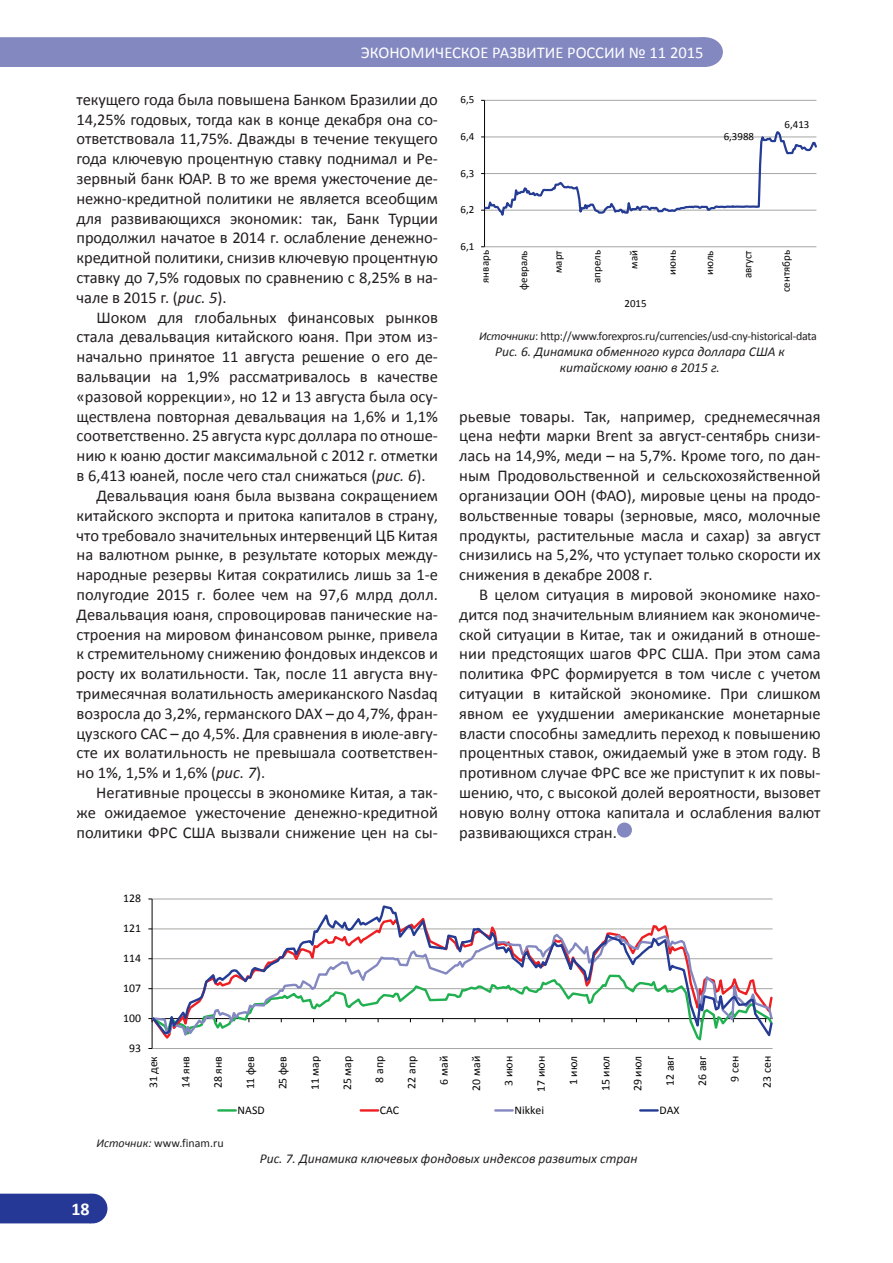
<style>
.page{position:relative;width:893px;height:1263px;background:#fff}
.page>*{position:absolute;margin:0;border:0;box-sizing:border-box;transform-origin:0 0}
.t1{font:700 18px "Calibri";color:#fff}
.t2{font:16.5px/19.8px "Calibri";color:#231f20;text-align:justify}
.t3{font:16.5px "Calibri";color:#fff}
.t4{font:italic 13.5px/16.2px "Calibri";color:#231f20;text-align:center}
.t5{font:12px "Calibri";letter-spacing:-.02em;color:#231f20}
.t6{font:12px "Calibri";color:#231f20}
.t7{font:11.7px "Calibri";color:#040503}
.t8{font:10.95px "Calibri";color:#040503}
.s1{font-style:italic}
</style>
<div class="page">
<div style="left:687px;top:38px;width:35px;height:28px;background:#8388c1;border-radius:50%"></div>
<div style="left:687px;top:37px;width:36px;height:30px;border:2px solid #8388c1;border-radius:50%"></div>
<div style="left:0;top:37px;width:705px;height:30px;background:#8388c1"></div>
<div style="left:78px;top:1194px;width:29px;height:29px;background:#263895;border-radius:50%"></div>
<div style="left:78px;top:1194px;width:29px;height:29px;border:2px solid #263895;border-radius:50%"></div>
<div style="left:0;top:1194px;width:91px;height:29px;background:#263895"></div>
<div style="left:617px;top:822px;width:15px;height:15px;background:#8388c1;border-radius:50%"></div>
<hr style="left:484px;top:246px;width:332px;height:1px;background:#a6a6a5">
<hr style="left:484px;top:100px;width:332px;height:1px;background:#a6a6a5">
<hr style="left:484px;top:100px;width:1px;height:147px;background:#040503">
<svg style="left:481px;top:131px;width:336px;height:85px"></svg>
<hr style="left:152px;top:899px;width:621px;height:1px;background:#a6a6a5">
<hr style="left:152px;top:899px;width:1px;height:149px;background:#040503">
<svg style="left:148px;top:973px;width:625px;height:76px"></svg>
<svg style="left:152px;top:904px;width:621px;height:137px"></svg>
<svg style="left:218px;top:1109px;width:18px;height:2px"></svg>
<svg style="left:361px;top:1109px;width:17px;height:2px"></svg>
<svg style="left:495px;top:1109px;width:18px;height:2px"></svg>
<svg style="left:640px;top:1109px;width:18px;height:2px"></svg>
<p class="t3" style="left:361px;top:42px;width:344px">ЭКОНОМИЧЕСКОЕ РАЗВИТИЕ РОССИИ № 11 2015</p>
<p class="t2" style="left:77px;top:90px;width:363px">текущего года была повышена Банком Бразилии до 14,25% годовых, тогда как в конце декабря она со&shy;ответствовала 11,75%. Дважды в течение текущего года ключевую процентную ставку поднимал и Ре&shy;зервный банк ЮАР. В то же время ужесточение де&shy;нежно-кредитной политики не является всеобщим для развивающихся экономик: так, Банк Турции продолжил начатое в 2014 г. ослабление денежно&shy;кредитной политики, снизив ключевую процентную ставку до 7,5% годовых по сравнению с 8,25% в на&shy;чале в 2015 г. (<span class="s1">рис. 5</span>).</p>
<p class="t2" style="left:96px;top:307px;width:343px">Шоком для глобальных финансовых рынков</p>
<p class="t2" style="left:77px;top:327px;width:363px">стала девальвация китайского юаня. При этом из-</p>
<p class="t2" style="left:77px;top:347px;width:363px">начально принятое 11 августа решение о его де-</p>
<p class="t2" style="left:77px;top:367px;width:363px">вальвации на 1,9% рассматривалось в качестве</p>
<p class="t2" style="left:77px;top:387px;width:363px">«разовой коррекции», но 12 и 13 августа была осу-</p>
<p class="t2" style="left:77px;top:406px;width:363px">ществлена повторная девальвация на 1,6% и 1,1%</p>
<p class="t2" style="left:77px;top:426px;width:363px">соответственно. 25 августа курс доллара по отноше-</p>
<p class="t2" style="left:77px;top:446px;width:363px">нию к юаню достиг максимальной с 2012 г. отметки</p>
<p class="t2" style="left:77px;top:466px;width:351px">в 6,413 юаней, после чего стал снижаться (<span class="s1">рис. 6</span>).</p>
<p class="t2" style="left:96px;top:486px;width:343px">Девальвация юаня была вызвана сокращением</p>
<p class="t2" style="left:77px;top:505px;width:363px">китайского экспорта и притока капиталов в страну,</p>
<p class="t2" style="left:77px;top:525px;width:363px">что требовало значительных интервенций ЦБ Китая</p>
<p class="t2" style="left:77px;top:545px;width:363px">на валютном рынке, в результате которых между-</p>
<p class="t2" style="left:77px;top:565px;width:363px">народные резервы Китая сократились лишь за 1-е</p>
<p class="t2" style="left:77px;top:585px;width:363px">полугодие 2015 г. более чем на 97,6 млрд долл.</p>
<p class="t2" style="left:77px;top:604px;width:363px">Девальвация юаня, спровоцировав панические на-</p>
<p class="t2" style="left:77px;top:624px;width:363px">строения на мировом финансовом рынке, привела</p>
<p class="t2" style="left:77px;top:644px;width:363px">к стремительному снижению фондовых индексов и</p>
<p class="t2" style="left:77px;top:664px;width:363px">росту их волатильности. Так, после 11 августа вну-</p>
<p class="t2" style="left:77px;top:684px;width:363px">тримесячная волатильность американского Nasdaq</p>
<p class="t2" style="left:77px;top:703px;width:363px">возросла до 3,2%, германского DAX – до 4,7%, фран-</p>
<p class="t2" style="left:77px;top:723px;width:363px">цузского CAC – до 4,5%. Для сравнения в июле-авгу-</p>
<p class="t2" style="left:77px;top:743px;width:363px">сте их волатильность не превышала соответствен-</p>
<p class="t2" style="left:77px;top:763px;width:190px">но 1%, 1,5% и 1,6% (<span class="s1">рис. 7</span>).</p>
<p class="t2" style="left:96px;top:783px;width:343px">Негативные процессы в экономике Китая, а так-</p>
<p class="t2" style="left:77px;top:802px;width:363px">же ожидаемое ужесточение денежно-кредитной</p>
<p class="t2" style="left:77px;top:822px;width:363px">политики ФРС США вызвали снижение цен на сы-</p>
<p class="t7" style="left:123px;top:891px;width:19px">128</p>
<p class="t7" style="left:123px;top:921px;width:19px">121</p>
<p class="t7" style="left:123px;top:951px;width:19px">114</p>
<p class="t7" style="left:123px;top:981px;width:19px">107</p>
<p class="t7" style="left:123px;top:1011px;width:19px">100</p>
<p class="t7" style="left:129px;top:1040px;width:13px">93</p>
<p class="t8" style="left:460px;top:93px;width:15px">6,5</p>
<p class="t8" style="left:460px;top:129px;width:15px">6,4</p>
<p class="t8" style="left:460px;top:166px;width:15px">6,3</p>
<p class="t8" style="left:460px;top:203px;width:15px">6,2</p>
<p class="t8" style="left:724px;top:129px;width:32px">6,3988</p>
<p class="t8" style="left:784px;top:117px;width:26px">6,413</p>
<p class="t8" style="left:460px;top:239px;width:15px">6,1</p>
<p class="t8" style="left:478px;top:283px;width:34px;rotate:-90deg">январь</p>
<p class="t8" style="left:517px;top:290px;width:41px;rotate:-90deg">февраль</p>
<p class="t8" style="left:551px;top:273px;width:24px;rotate:-90deg">март</p>
<p class="t8" style="left:590px;top:283px;width:34px;rotate:-90deg">апрель</p>
<p class="t8" style="left:627px;top:269px;width:20px;rotate:-90deg">май</p>
<p class="t8" style="left:665px;top:275px;width:26px;rotate:-90deg">июнь</p>
<p class="t8" style="left:702px;top:275px;width:26px;rotate:-90deg">июль</p>
<p class="t8" style="left:741px;top:278px;width:30px;rotate:-90deg">август</p>
<p class="t8" style="left:779px;top:292px;width:44px;rotate:-90deg">сентябрь</p>
<p class="t8" style="left:624px;top:296px;width:24px">2015</p>
<p class="t5" style="left:479px;top:328px;width:339px"><span class="s1">Источники</span>: http://www.forexpros.ru/currencies/usd-cny-historical-data</p>
<p class="t4" style="left:495px;top:343px;width:291px">Рис. 6. Динамика обменного курса доллара США к китайскому юаню в 2015 г.</p>
<p class="t2" style="left:459px;top:406px;width:363px">рьевые товары. Так, например, среднемесячная цена нефти марки Brent за август-сентябрь снизи&shy;лась на 14,9%, меди – на 5,7%. Кроме того, по дан&shy;ным Продовольственной и сельскохозяйственной организации ООН (ФАО), мировые цены на продо&shy;вольственные товары (зерновые, мясо, молочные продукты, растительные масла и сахар) за август снизились на 5,2%, что уступает только скорости их снижения в декабре 2008 г.</p>
<p class="t2" style="left:459px;top:585px;width:363px;text-indent:20px">В целом ситуация в мировой экономике нахо&shy;дится под значительным влиянием как экономиче&shy;ской ситуации в Китае, так и ожиданий в отноше&shy;нии предстоящих шагов ФРС США. При этом сама политика ФРС формируется в том числе с учетом ситуации в китайской экономике. При слишком явном ее ухудшении американские монетарные власти способны замедлить переход к повышению процентных ставок, ожидаемый уже в этом году. В противном случае ФРС все же приступит к их повы&shy;шению, что, с высокой долей вероятности, вызовет новую волну оттока капитала и ослабления валют развивающихся стран.</p>
<p class="t7" style="left:146px;top:1088px;width:34px;rotate:-90deg">31 дек</p>
<p class="t7" style="left:178px;top:1088px;width:34px;rotate:-90deg">14 янв</p>
<p class="t7" style="left:211px;top:1088px;width:34px;rotate:-90deg">28 янв</p>
<p class="t7" style="left:243px;top:1089px;width:35px;rotate:-90deg">11 фев</p>
<p class="t7" style="left:275px;top:1089px;width:35px;rotate:-90deg">25 фев</p>
<p class="t7" style="left:307px;top:1090px;width:36px;rotate:-90deg">11 мар</p>
<p class="t7" style="left:340px;top:1090px;width:36px;rotate:-90deg">25 мар</p>
<p class="t7" style="left:372px;top:1082px;width:28px;rotate:-90deg">8 апр</p>
<p class="t7" style="left:404px;top:1088px;width:34px;rotate:-90deg">22 апр</p>
<p class="t7" style="left:437px;top:1084px;width:30px;rotate:-90deg">6 май</p>
<p class="t7" style="left:469px;top:1090px;width:36px;rotate:-90deg">20 май</p>
<p class="t7" style="left:501px;top:1086px;width:31px;rotate:-90deg">3 июн</p>
<p class="t7" style="left:533px;top:1092px;width:37px;rotate:-90deg">17 июн</p>
<p class="t7" style="left:566px;top:1085px;width:31px;rotate:-90deg">1 июл</p>
<p class="t7" style="left:598px;top:1091px;width:37px;rotate:-90deg">15 июл</p>
<p class="t7" style="left:630px;top:1091px;width:37px;rotate:-90deg">29 июл</p>
<p class="t7" style="left:663px;top:1086px;width:31px;rotate:-90deg">12 авг</p>
<p class="t7" style="left:695px;top:1086px;width:31px;rotate:-90deg">26 авг</p>
<p class="t7" style="left:727px;top:1082px;width:27px;rotate:-90deg">9 сен</p>
<p class="t7" style="left:759px;top:1088px;width:33px;rotate:-90deg">23 сен</p>
<p class="t7" style="left:238px;top:1102px;width:29px">NASD</p>
<p class="t7" style="left:380px;top:1102px;width:21px">CAC</p>
<p class="t7" style="left:515px;top:1102px;width:31px">Nikkei</p>
<p class="t7" style="left:659px;top:1102px;width:22px">DAX</p>
<p class="t6" style="left:96px;top:1135px;width:129px"><span class="s1">Источник:</span> www.finam.ru</p>
<p class="t4" style="left:260px;top:1150px;width:379px">Рис. 7. Динамика ключевых фондовых индексов развитых стран</p>
<p class="t1" style="left:71px;top:1198px;width:20px">18</p>
</div>
